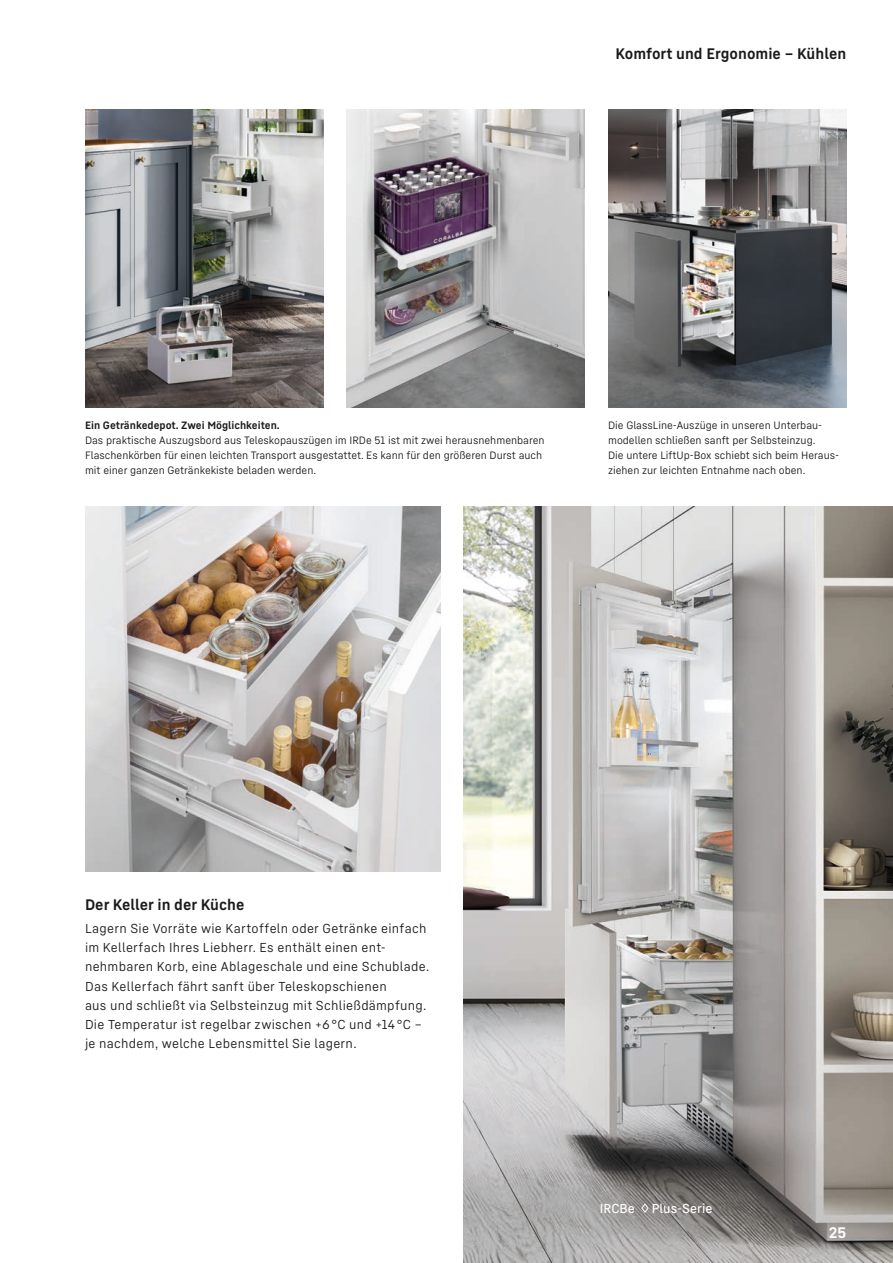
<style>
.page{position:relative;width:893px;height:1263px;background:#fff}
.page>*{position:absolute;margin:0;border:0;box-sizing:border-box;transform-origin:0 0}
.t1{font:700 15px "Liebherr Text";color:#1b1a19}
.t2{font:700 15px "Liebherr Text";color:#fff}
.t3{font:12.75px/19.2px "Liebherr Text";letter-spacing:.02em;color:#1b1a19}
.t4{font:500 12.75px "Liebherr Text";color:#fff}
.t5{font:10.5px/15px "Liebherr Text";color:#1b1a19}
.t6{font:700 10.5px "Liebherr Text";color:#1b1a19}
</style>
<div class="page">
<img style="left:463px;top:506px;width:430px;height:757px">
<svg style="left:641px;top:1203px;width:8px;height:10px"></svg>
<img style="left:85px;top:506px;width:355px;height:366px">
<img style="left:347px;top:109px;width:238px;height:298px">
<img style="left:85px;top:109px;width:238px;height:298px">
<img style="left:608px;top:109px;width:238px;height:298px">
<h1 class="t1" style="left:615px;top:44px;width:232px">Komfort und Ergonomie – Kühlen</h1>
<p class="t6" style="left:85px;top:418px;width:196px">Ein Getränkedepot. Zwei Möglichkeiten.</p>
<p class="t5" style="left:85px;top:432px;width:461px">Das praktische Auszugsbord aus Teleskopauszügen im IRDe 51 ist mit zwei herausnehmenbaren<br>Flaschenkörben für einen leichten Transport ausgestattet. Es kann für den größeren Durst auch mit einer ganzen Getränkekiste beladen werden.</p>
<p class="t5" style="left:608px;top:417px;width:233px">Die GlassLine-Auszüge in unseren Unterbau&shy;modellen schließen sanft per Selbsteinzug.<br>Die untere LiftUp-Box schiebt sich beim Heraus&shy;ziehen zur leichten Entnahme nach oben.</p>
<h1 class="t1" style="left:85px;top:894px;width:161px">Der Keller in der Küche</h1>
<p class="t3" style="left:85px;top:918px;width:346px">Lagern Sie Vorräte wie Kartoffeln oder Getränke einfach im Kellerfach Ihres Liebherr. Es enthält einen ent&shy;nehmbaren Korb, eine Ablageschale und eine Schublade.<br>Das Kellerfach fährt sanft über Teleskopschienen<br>aus und schließt via Selbsteinzug mit Schließdämpfung.<br>Die Temperatur ist regelbar zwischen +6 °C und +14 °C – je nachdem, welche Lebensmittel Sie lagern.</p>
<p class="t4" style="left:600px;top:1200px;width:37px">IRCBe</p>
<p class="t4" style="left:652px;top:1200px;width:62px">Plus-Serie</p>
<h1 class="t2" style="left:829px;top:1223px;width:19px">25</h1>
</div>
